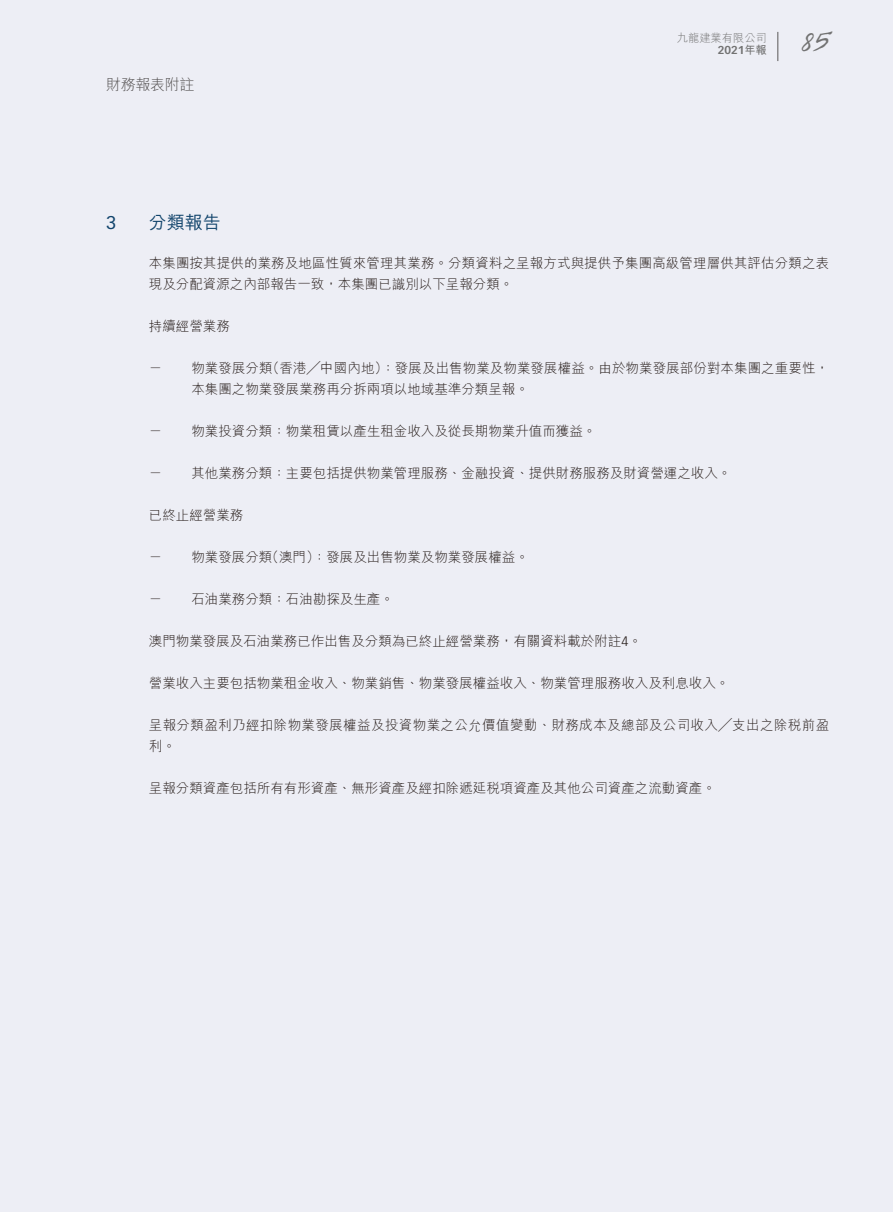
<style>
.page{position:relative;width:893px;height:1212px;background:#edeef5}
.page>*{position:absolute;margin:0;border:0;box-sizing:border-box;transform-origin:0 0}
.t1{font:31.5px "Legault Std";color:#727272}
.t2{font:500 18px "M Hei HK";color:#10436b}
.t3{font:18px "Vectora LT Std";color:#10436b}
.t4{font:300 15px "M Hei HK";letter-spacing:-.025em;color:#4d4a4a}
.t5{font:300 13.5px/21px "M Hei HK";color:#231916}
.t6{font:300 13.5px/21px "M Hei HK";letter-spacing:.03em;color:#231916}
.t7{font:300 11.25px "M Hei HK";color:#727272}
.t8{font:700 11.25px "Vectora LT Std";color:#727272}
.s1{font-family:"M Hei HK"}
.s2{font-family:"Vectora LT Std"}
</style>
<div class="page">
<svg style="left:777px;top:32px;width:1px;height:29px"></svg>
<p class="t4" style="left:106px;top:74px;width:90px">財務報表附註</p>
<p class="t7" style="left:677px;top:30px;width:91px">九龍建業有限公司</p>
<p class="t8" style="left:718px;top:43px;width:51px">2021<span class="s1">年報</span></p>
<h1 class="t1" style="left:802px;top:27px;width:28px">85</h1>
<h2 class="t3" style="left:106px;top:212px;width:12px">3</h2>
<h2 class="t2" style="left:149px;top:209px;width:73px">分類報告</h2>
<p class="t5" style="left:149px;top:252px;width:682px">本集團按其提供的業務及地區性質來管理其業務。分類資料之呈報方式與提供予集團高級管理層供其評估分類之表現及分配資源之內部報告一致，本集團已識別以下呈報分類。</p>
<p class="t5" style="left:149px;top:315px;width:82px">持續經營業務</p>
<p class="t5" style="left:149px;top:357px;width:15px">－</p>
<p class="t5" style="left:191px;top:357px;width:639px">物業發展分類（香港╱中國內地）：發展及出售物業及物業發展權益。由於物業發展部份對本集團之重要性，本集團之物業發展業務再分拆兩項以地域基準分類呈報。</p>
<p class="t5" style="left:149px;top:420px;width:15px">－</p>
<p class="t5" style="left:191px;top:420px;width:406px">物業投資分類：物業租賃以產生租金收入及從長期物業升值而獲益。</p>
<p class="t5" style="left:149px;top:462px;width:15px">－</p>
<p class="t5" style="left:191px;top:462px;width:541px">其他業務分類：主要包括提供物業管理服務、金融投資、提供財務服務及財資營運之收入。</p>
<p class="t5" style="left:149px;top:504px;width:96px">已終止經營業務</p>
<p class="t5" style="left:149px;top:546px;width:15px">－</p>
<p class="t5" style="left:191px;top:546px;width:339px">物業發展分類（澳門）：發展及出售物業及物業發展權益。</p>
<p class="t5" style="left:149px;top:588px;width:15px">－</p>
<p class="t5" style="left:191px;top:588px;width:204px">石油業務分類：石油勘探及生產。</p>
<p class="t5" style="left:149px;top:630px;width:495px">澳門物業發展及石油業務已作出售及分類為已終止經營業務，有關資料載於附註<span class="s2">4</span>。</p>
<p class="t5" style="left:149px;top:672px;width:582px">營業收入主要包括物業租金收入、物業銷售、物業發展權益收入、物業管理服務收入及利息收入。</p>
<p class="t6" style="left:149px;top:714px;width:682px">呈報分類盈利乃經扣除物業發展權益及投資物業之公允價值變動、財務成本及總部及公司收入╱支出之除稅前盈利。</p>
<p class="t5" style="left:149px;top:777px;width:568px">呈報分類資產包括所有有形資產、無形資產及經扣除遞延稅項資產及其他公司資產之流動資產。</p>
</div>
